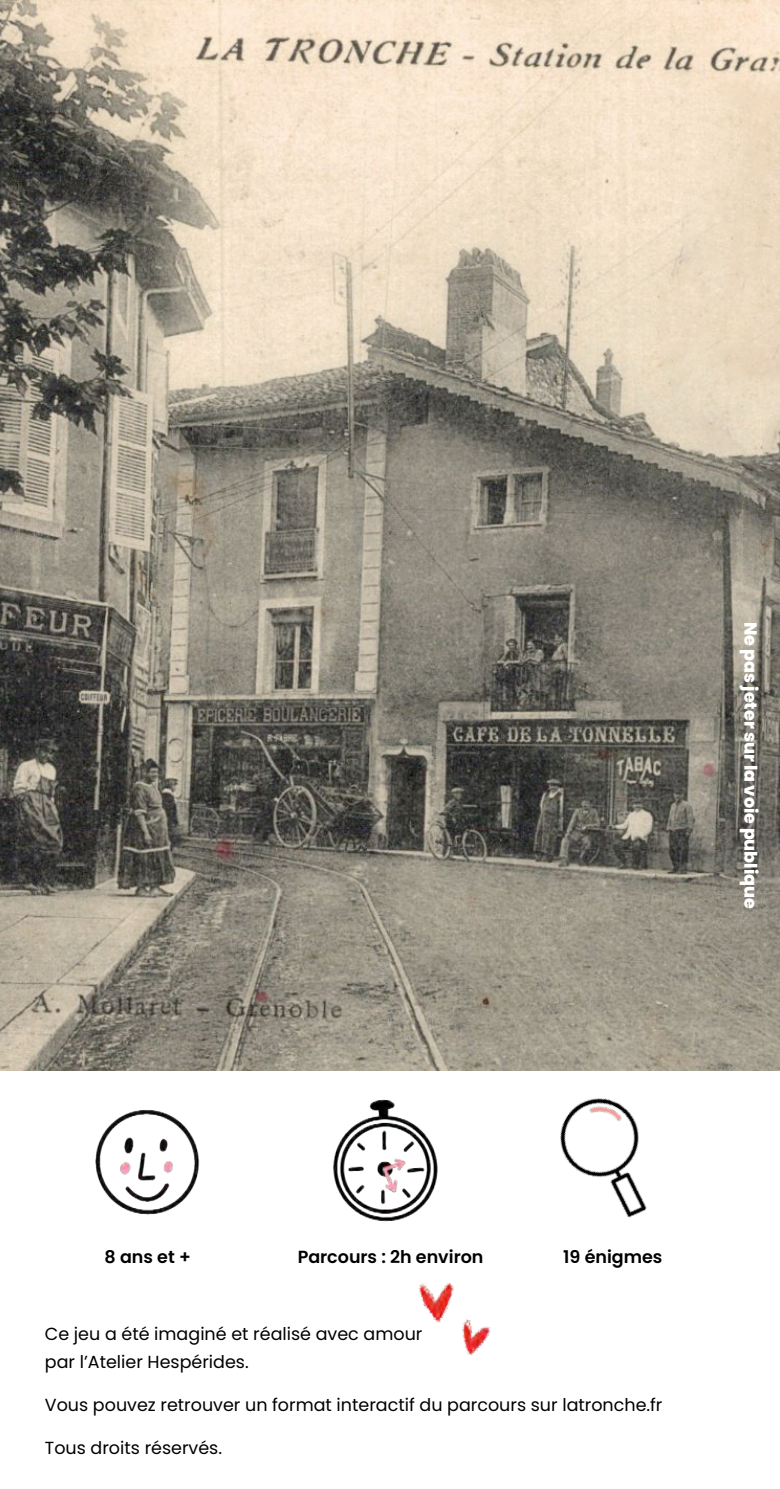
<style>
.page{position:relative;width:780px;height:1489px;background:#fff}
.page>*{position:absolute;margin:0;border:0;box-sizing:border-box;transform-origin:0 0}
.t1{font:17.5px/27.5px "Poppins";color:#000}
.t2{font:600 17.5px "Poppins";color:#000}
.t3{font:800 17.5px "Poppins";color:#fff}
</style>
<div class="page">
<img style="left:0;top:0;width:780px;height:1070px">
<img style="left:95px;top:1110px;width:105px;height:105px">
<img style="left:333px;top:1099px;width:105px;height:123px">
<img style="left:560px;top:1098px;width:87px;height:120px">
<img style="left:418px;top:1283px;width:72px;height:72px">
<p class="t3" style="left:760px;top:621px;width:289px;rotate:90deg">Ne pas jeter sur la voie publique</p>
<p class="t2" style="left:105px;top:1246px;width:88px">8 ans et +</p>
<p class="t2" style="left:298px;top:1246px;width:187px">Parcours : 2h environ</p>
<p class="t2" style="left:563px;top:1246px;width:101px">19 énigmes</p>
<p class="t1" style="left:45px;top:1320px;width:379px">Ce jeu a été imaginé et réalisé avec amour par l’Atelier Hespérides.</p>
<p class="t1" style="left:45px;top:1391px;width:619px">Vous pouvez retrouver un format interactif du parcours sur latronche.fr</p>
<p class="t1" style="left:45px;top:1434px;width:179px">Tous droits réservés.</p>
</div>
